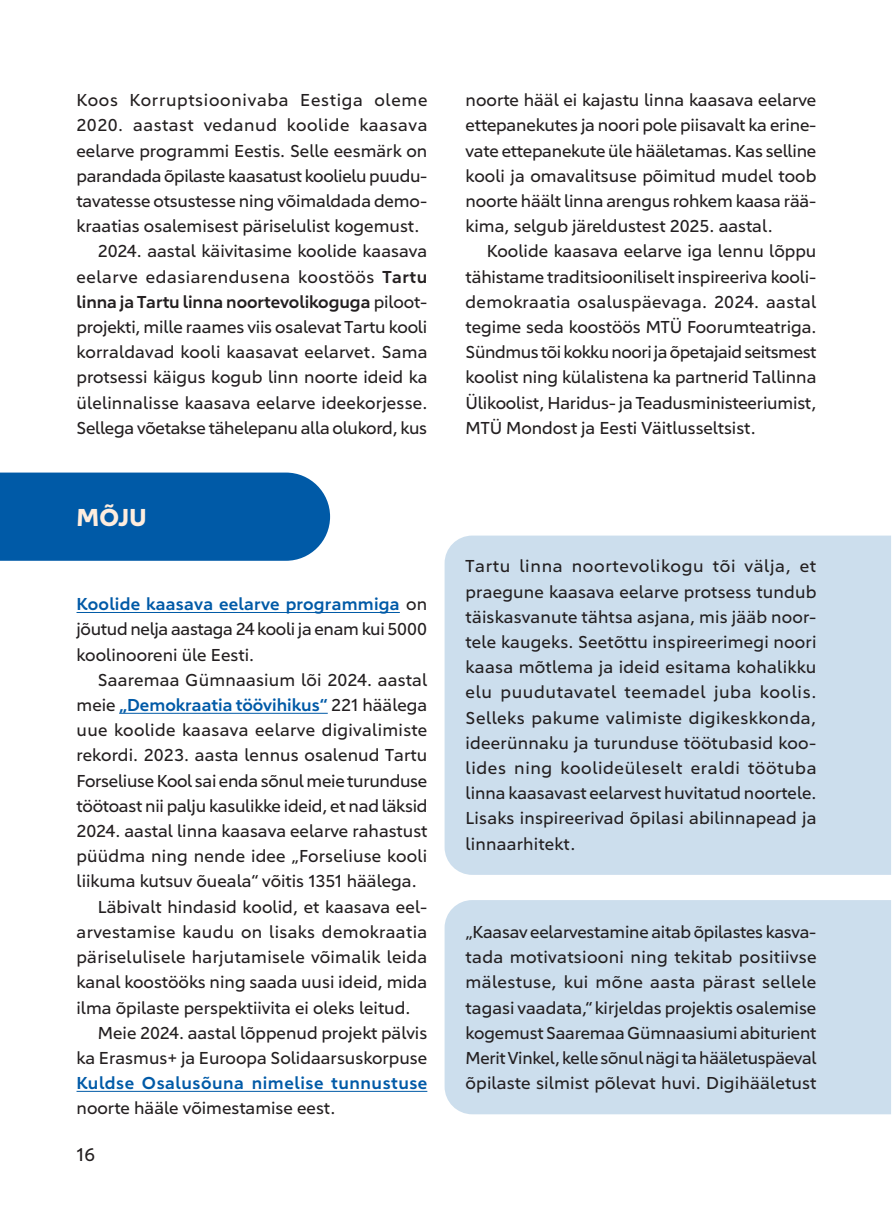
<style>
.page{position:relative;width:893px;height:1212px;background:#fff}
.page>*{position:absolute;margin:0;border:0;box-sizing:border-box;transform-origin:0 0}
.Tegevused_pealkiri{font:700 24px "Carnero";color:#feedde}
.t1{font:18px "Carnero";color:#231f20}
.Keha{font:16.95px/25.2px "Carnero";color:#231f20;text-align:justify}
.Tsitaat{font:16.95px/25.2px "Carnero";letter-spacing:.01em;color:#231f20;text-align:justify}
.Keha_noindent{font:16.95px/25.2px "Carnero";color:#231f20;text-align:justify}
.s1{font-weight:600}
.s2{font-weight:600;color:#005aa7}
</style>
<div class="page">
<div style="left:445px;top:536px;width:446px;height:339px;background:#ccdeed"></div>
<div style="left:445px;top:900px;width:446px;height:214px;background:#ccdeed"></div>
<div style="left:0;top:473px;width:330px;height:88px;background:#005aa7"></div>
<hr style="left:77px;top:612px;width:323px;height:1px;background:#005aa7">
<hr style="left:119px;top:713px;width:209px;height:1px;background:#005aa7">
<hr style="left:77px;top:1091px;width:350px;height:1px;background:#005aa7">
<p class="Keha_noindent" style="left:76px;top:87px;width:352px">Koos Korruptsioonivaba Eestiga oleme 2020. aastast vedanud koolide kaasava eelarve programmi Eestis. Selle eesmärk on parandada õpilaste kaasatust koolielu puudu&shy;tavatesse otsustesse ning võimaldada demo&shy;kraatias osalemisest päriselulist kogemust.</p>
<p class="Keha" style="left:76px;top:239px;width:352px;text-indent:21px">2024. aastal käivitasime koolide kaasava eelarve edasiarendusena koostöös <span class="s1">Tartu linna ja Tartu linna noortevolikoguga</span> piloot&shy;projekti, mille raames viis osalevat Tartu kooli korraldavad kooli kaasavat eelarvet. Sama protsessi käigus kogub linn noorte ideid ka ülelinnalisse kaasava eelarve ideekorjesse.<br>Sellega võetakse tähelepanu alla olukord, kus</p>
<p class="Tegevused_pealkiri" style="left:77px;top:502px;width:72px">MÕJU</p>
<p class="Keha_noindent" style="left:77px;top:591px;width:352px"><span class="s2">Koolide kaasava eelarve programmiga</span> on jõutud nelja aastaga 24 kooli ja enam kui 5000 koolinooreni üle Eesti.</p>
<p class="Keha" style="left:77px;top:667px;width:353px;text-indent:21px">Saaremaa Gümnaasium lõi 2024. aastal meie <span class="s2">„Demokraatia töövihikus“</span> 221 häälega uue koolide kaasava eelarve digivalimiste rekordi. 2023. aasta lennus osalenud Tartu Forseliuse Kool sai enda sõnul meie turunduse töötoast nii palju kasulikke ideid, et nad läksid 2024. aastal linna kaasava eelarve rahastust püüdma ning nende idee „Forseliuse kooli liikuma kutsuv õueala“ võitis 1351 häälega.</p>
<p class="Keha" style="left:77px;top:894px;width:352px;text-indent:21px">Läbivalt hindasid koolid, et kaasava eel&shy;arvestamise kaudu on lisaks demokraatia päriselulisele harjutamisele võimalik leida kanal koostööks ning saada uusi ideid, mida ilma õpilaste perspektiivita ei oleks leitud.</p>
<p class="Keha" style="left:77px;top:1020px;width:352px;text-indent:21px">Meie 2024. aastal lõppenud projekt pälvis ka Erasmus+ ja Euroopa Solidaarsuskorpuse <span class="s2">Kuldse Osalusõuna nimelise tunnustuse </span>noorte hääle võimestamise eest.</p>
<p class="t1" style="left:77px;top:1144px;width:20px">16</p>
<p class="Keha" style="left:466px;top:87px;width:352px">noorte hääl ei kajastu linna kaasava eelarve ettepanekutes ja noori pole piisavalt ka erine&shy;vate ettepanekute üle hääletamas. Kas selline kooli ja omavalitsuse põimitud mudel toob noorte häält linna arengus rohkem kaasa rää&shy;kima, selgub järeldustest 2025. aastal.</p>
<p class="Keha" style="left:466px;top:239px;width:352px;text-indent:21px">Koolide kaasava eelarve iga lennu lõppu tähistame traditsiooniliselt inspireeriva kooli&shy;demokraatia osaluspäevaga. 2024. aastal tegime seda koostöös MTÜ Foorumteatriga.<br>Sündmus tõi kokku noori ja õpetajaid seitsmest koolist ning külalistena ka partnerid Tallinna Ülikoolist, Haridus- ja Teadusministeeriumist, MTÜ Mondost ja Eesti Väitlusseltsist.</p>
<p class="Tsitaat" style="left:466px;top:554px;width:352px">Tartu linna noortevolikogu tõi välja, et praegune kaasava eelarve protsess tundub täiskasvanute tähtsa asjana, mis jääb noor&shy;tele kaugeks. Seetõttu inspireerimegi noori kaasa mõtlema ja ideid esitama kohalikku elu puudutavatel teemadel juba koolis.<br>Selleks pakume valimiste digikeskkonda, ideerünnaku ja turunduse töötubasid koo&shy;lides ning koolideüleselt eraldi töötuba linna kaasavast eelarvest huvitatud noortele.<br>Lisaks inspireerivad õpilasi abilinnapead ja linnaarhitekt.</p>
<p class="Tsitaat" style="left:466px;top:919px;width:352px">„Kaasav eelarvestamine aitab õpilastes kasva&shy;tada motivatsiooni ning tekitab positiivse mälestuse, kui mõne aasta pärast sellele tagasi vaadata,“ kirjeldas projektis osalemise kogemust Saaremaa Gümnaasiumi abiturient Merit Vinkel, kelle sõnul nägi ta hääletuspäeval õpilaste silmist põlevat huvi. Digihääletust</p>
</div>
